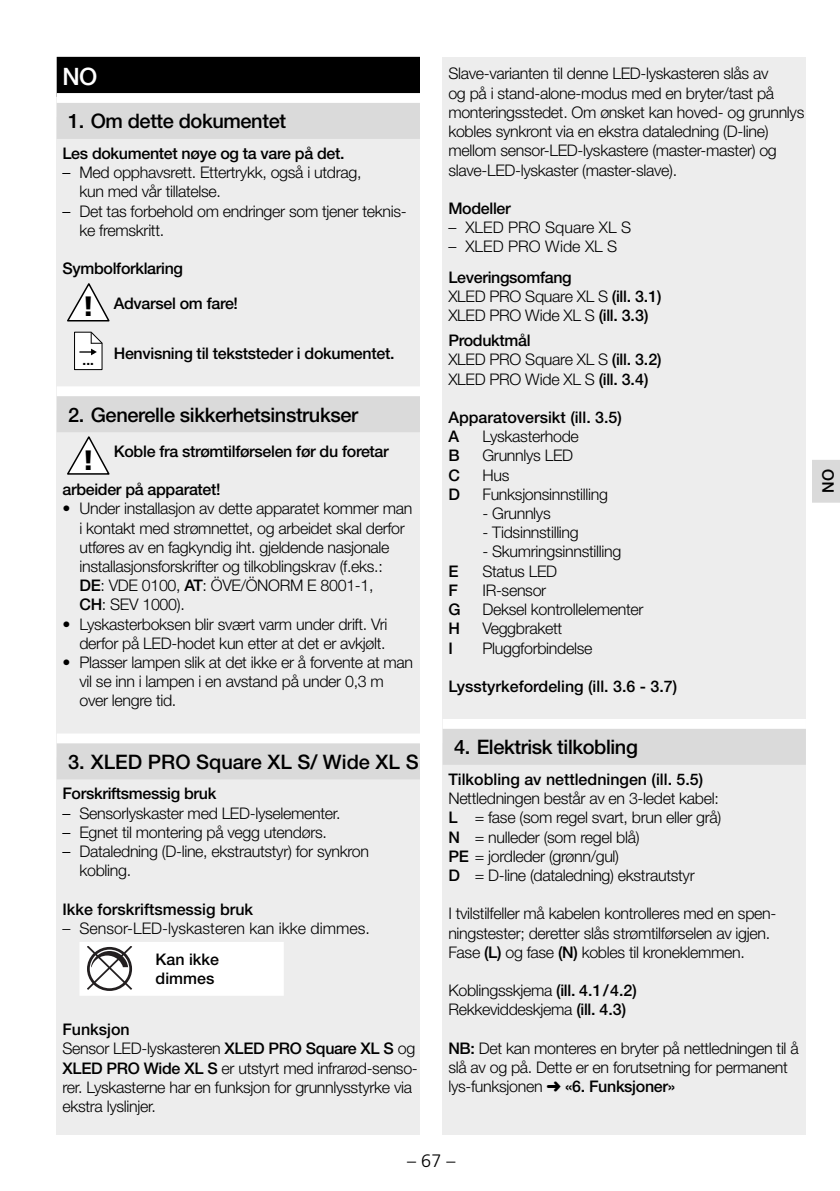
<style>
.page{position:relative;width:840px;height:1191px;background:#fff}
.page>*{position:absolute;margin:0;border:0;box-sizing:border-box;transform-origin:0 0}
.t1{font:900 28px "Frutiger LT Com";color:#000}
.t2{font:500 24px "Helvetica Neue LT Pro";color:#fff}
.t3{font:500 20px "Helvetica Neue LT Pro";letter-spacing:-.02em;color:#000}
.t4{font:500 20px "Helvetica Neue LT Pro";color:#000}
.t5{font:300 18px "Frutiger LT Std";color:#000}
.t6{font:300 16px/19.2px "Helvetica Neue LT Pro";letter-spacing:-.02em;color:#000}
.t7{font:500 16px/35px "Helvetica Neue LT Pro";letter-spacing:-.02em;color:#000}
.t8{font:500 16px/19.2px "Helvetica Neue LT Pro";color:#000}
.t9{font:300 16px/31px "Helvetica Neue LT Pro";color:#000}
.s1{font-family:"Frutiger LT Com";font-stretch:condensed}
.s2{font-family:"Frutiger LT Com";font-weight:900;font-size:28px}
.s3{font-weight:500}
.s4{font-family:"Helvetica Neue LTW1 G";font-stretch:condensed}
.s5{font-family:"Helvetica Neue LTW1 G";font-weight:300;font-stretch:condensed}
.s6{font-weight:300}
</style>
<div class="page">
<div style="left:57px;top:57px;width:363px;height:1077px;background:#ededed"></div>
<div style="left:57px;top:57px;width:363px;height:40px;background:#000"></div>
<div style="left:57px;top:93px;width:363px;height:24px;background:#fff"></div>
<div style="left:57px;top:103px;width:363px;height:36px;background:#dadada"></div>
<div style="left:57px;top:386px;width:363px;height:24px;background:#fff"></div>
<div style="left:57px;top:396px;width:363px;height:36px;background:#dadada"></div>
<div style="left:57px;top:733px;width:363px;height:24px;background:#fff"></div>
<div style="left:57px;top:743px;width:363px;height:36px;background:#dadada"></div>
<svg style="left:67px;top:283px;width:42px;height:38px"></svg>
<svg style="left:74px;top:332px;width:28px;height:38px"></svg>
<svg style="left:67px;top:436px;width:42px;height:39px"></svg>
<svg style="left:80px;top:942px;width:203px;height:53px;background:#f0f0f0"></svg>
<div style="left:442px;top:57px;width:363px;height:1077px;background:#ededed"></div>
<div style="left:442px;top:719px;width:363px;height:24px;background:#fff"></div>
<div style="left:442px;top:729px;width:363px;height:36px;background:#dadada"></div>
<div style="left:811px;top:458px;width:28px;height:46px;background:#dadada"></div>
<hr style="left:810px;top:457px;width:29px;height:3px;background:#fff">
<hr style="left:810px;top:502px;width:29px;height:3px;background:#fff">
<h2 class="t2" style="left:62px;top:62px;width:37px">NO</h2>
<p class="t3" style="left:68px;top:109px;width:219px">1. Om dette dokumentet</p>
<p class="t7" style="left:62px;top:136px;width:283px">Les dokumentet nøye og ta vare på det.</p>
<p class="t6" style="left:79px;top:162px;width:283px;text-indent:-17px"><span class="s1">–</span> Med opphavsrett. Ettertrykk, også i utdrag, kun med vår tillatelse.</p>
<p class="t6" style="left:79px;top:201px;width:328px;text-indent:-17px"><span class="s1">–</span> Det tas forbehold om endringer som tjener teknis&shy;ke fremskritt.</p>
<p class="t7" style="left:82px;top:251px;width:157px;text-indent:-20px">Symbolforklaring<br><span class="s2">!</span> Advarsel om fare!</p>
<p class="t7" style="left:83px;top:336px;width:313px"><sub>...</sub> Henvisning til tekststeder i dokumentet.</p>
<p class="t3" style="left:68px;top:402px;width:291px">2. Generelle sikkerhetsinstrukser</p>
<h1 class="t1" style="left:82px;top:443px;width:14px">!</h1>
<p class="t7" style="left:114px;top:433px;width:276px">Koble fra strømtilførselen før du foretar</p>
<p class="t7" style="left:62px;top:472px;width:160px">arbeider på apparatet!</p>
<p class="t6" style="left:79px;top:499px;width:334px;text-indent:-17px">• Under installasjon av dette apparatet kommer man i kontakt med strømnettet, og arbeidet skal derfor utføres av en fagkyndig iht. gjeldende nasjonale installasjonsforskrifter og tilkoblingskrav (f.eks.:<br><span class="s3">DE</span>: VDE 0100, <span class="s3">AT</span>: ÖVE/ÖNORM E 8001-1,<br><span class="s3">CH</span>: SEV 1000).</p>
<p class="t6" style="left:62px;top:614px;width:326px;text-align:right">• Lyskasterboksen blir svært varm under drift. Vri derfor på LED-hodet kun etter at det er avkjølt.</p>
<p class="t6" style="left:79px;top:652px;width:335px;text-indent:-17px">• Plasser lampen slik at det ikke er å forvente at man vil se inn i lampen i en avstand på under 0,3 m over lengre tid.</p>
<p class="t4" style="left:68px;top:749px;width:352px">3. XLED PRO Square XL S/ Wide XL S</p>
<p class="t7" style="left:62px;top:776px;width:155px">Forskriftsmessig bruk</p>
<p class="t6" style="left:62px;top:803px;width:279px"><span class="s1">–</span> Sensorlyskaster med LED-lyselementer.</p>
<p class="t6" style="left:62px;top:822px;width:266px"><span class="s1">–</span> Egnet til montering på vegg utendørs.</p>
<p class="t6" style="left:79px;top:841px;width:291px;text-indent:-17px"><span class="s1">–</span> Dataledning (D-line, ekstrautstyr) for synkron kobling.</p>
<p class="t8" style="left:62px;top:899px;width:192px">Ikke forskriftsmessig bruk</p>
<p class="t9" style="left:155px;top:912px;width:216px;text-indent:-93px"><span class="s4">–</span> Sensor-LED-lyskasteren kan ikke dimmes.<br><span class="s3">Kan ikke</span></p>
<p class="t7" style="left:155px;top:960px;width:60px">dimmes</p>
<p class="t6" style="left:62px;top:1019px;width:357px"><span class="s3">Funksjon<br></span>Sensor LED-lyskasteren <span class="s3">XLED PRO Square XL S</span> og <span class="s3">XLED PRO Wide XL S</span> er utstyrt med infrarød-senso&shy;rer. Lyskasterne har en funksjon for grunnlysstyrke via ekstra lyslinjer.</p>
<p class="t6" style="left:448px;top:64px;width:357px">Slave-varianten til denne LED-lyskasteren slås av<br>og på i stand-alone-modus med en bryter/tast på monteringsstedet. Om ønsket kan hoved- og grunnlys kobles synkront via en ekstra dataledning (D-line) mellom sensor-LED-lyskastere (master-master) og slave-LED-lyskaster (master-slave).</p>
<p class="t7" style="left:448px;top:190px;width:64px">Modeller</p>
<p class="t9" style="left:448px;top:212px;width:184px"><span class="s4">–</span> XLED PRO Square XL S</p>
<p class="t7" style="left:448px;top:231px;width:170px;line-height:30.6px"><span class="s5">–</span> <span class="s6">XLED PRO Wide XL S<br></span>Leveringsomfang</p>
<p class="t6" style="left:448px;top:286px;width:215px">XLED PRO Square XL S <span class="s3">(ill. 3.1)<br></span>XLED PRO Wide XL S <span class="s3">(ill. 3.3)</span></p>
<p class="t6" style="left:448px;top:330px;width:215px"><span class="s3">Produktmål<br></span>XLED PRO Square XL S <span class="s3">(ill. 3.2)<br></span>XLED PRO Wide XL S <span class="s3">(ill. 3.4)</span></p>
<p class="t8" style="left:448px;top:407px;width:175px">Apparatoversikt (ill. 3.5)<br>A</p>
<p class="t6" style="left:482px;top:426px;width:98px">Lyskasterhode</p>
<p class="t7" style="left:448px;top:438px;width:13px">B</p>
<p class="t6" style="left:482px;top:446px;width:92px">Grunnlys LED</p>
<p class="t7" style="left:448px;top:457px;width:13px">C</p>
<p class="t6" style="left:482px;top:465px;width:28px">Hus</p>
<p class="t7" style="left:448px;top:476px;width:13px">D</p>
<p class="t6" style="left:482px;top:484px;width:127px">Funksjonsinnstilling</p>
<p class="t6" style="left:482px;top:503px;width:70px">- Grunnlys</p>
<p class="t6" style="left:482px;top:522px;width:98px">- Tidsinnstilling</p>
<p class="t6" style="left:482px;top:542px;width:140px">- Skumringsinnstilling</p>
<p class="t7" style="left:448px;top:553px;width:12px">E</p>
<p class="t6" style="left:482px;top:561px;width:76px">Status LED</p>
<p class="t7" style="left:448px;top:572px;width:11px">F</p>
<p class="t6" style="left:482px;top:580px;width:65px">IR-sensor</p>
<p class="t7" style="left:448px;top:591px;width:14px">G</p>
<p class="t6" style="left:482px;top:599px;width:162px">Deksel kontrollelementer</p>
<p class="t7" style="left:448px;top:611px;width:13px">H</p>
<p class="t6" style="left:482px;top:618px;width:81px">Veggbrakett</p>
<p class="t7" style="left:448px;top:630px;width:6px">I</p>
<p class="t6" style="left:482px;top:638px;width:111px">Pluggforbindelse</p>
<p class="t8" style="left:448px;top:676px;width:230px">Lysstyrkefordeling (ill. 3.6 - 3.7)</p>
<p class="t3" style="left:454px;top:735px;width:185px">4. Elektrisk tilkobling</p>
<p class="t8" style="left:448px;top:769px;width:256px">Tilkobling av nettledningen (ill. 5.5)</p>
<p class="t6" style="left:448px;top:788px;width:274px">Nettledningen består av en 3-ledet kabel:<br><span class="s3">L</span> = fase (som regel svart, brun eller grå)<br><span class="s3">N</span> = nulleder (som regel blå)<br><span class="s3">PE</span> = jordleder (grønn/gul)<br><span class="s3">D</span> = D-line (dataledning) ekstrautstyr</p>
<p class="t6" style="left:448px;top:903px;width:329px">I tvilstilfeller må kabelen kontrolleres med en spen&shy;ningstester; deretter slås strømtilførselen av igjen.<br>Fase <span class="s3">(L)</span> og fase <span class="s3">(N)</span> kobles til kroneklemmen.</p>
<p class="t6" style="left:448px;top:980px;width:190px">Koblingsskjema <span class="s3">(ill. 4.1/4.2)<br></span>Rekkeviddeskjema <span class="s3">(ill. 4.3)</span></p>
<p class="t6" style="left:448px;top:1038px;width:351px"><span class="s3">NB:</span> Det kan monteres en bryter på nettledningen til å slå av og på. Dette er en forutsetning for permanent lys-funksjonen ➜ <span class="s3">«6. Funksjoner»</span></p>
<p class="t5" style="left:407px;top:1150px;width:50px">– 67 –</p>
<p class="t7" style="left:809px;top:492px;width:25px;rotate:-90deg">NO</p>
</div>
